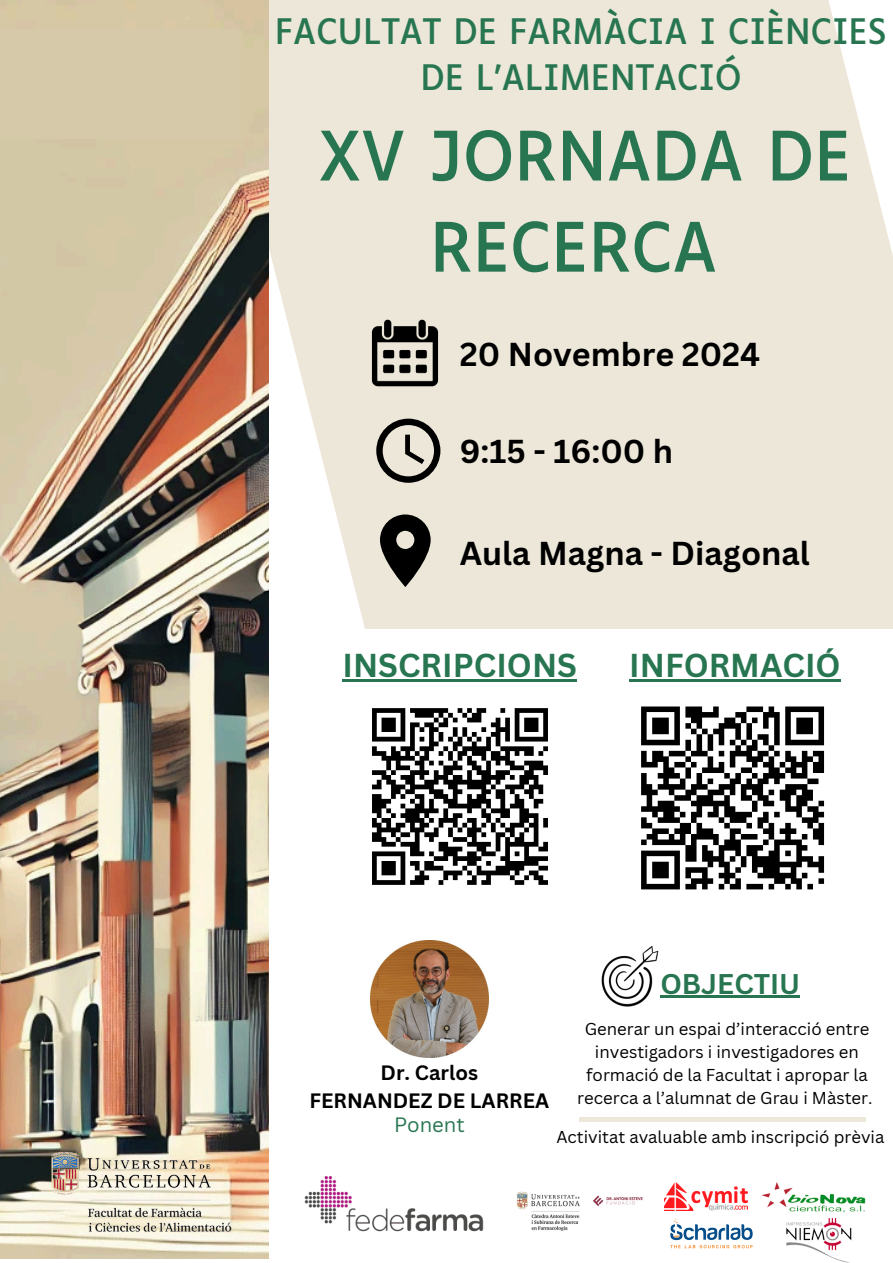
<style>
.page{position:relative;width:893px;height:1263px;background:#fff}
.page>*{position:absolute;margin:0;border:0;box-sizing:border-box;transform-origin:0 0}
.t1{font:65.25px/91.1px "Luciole";color:#287651;text-align:center}
.t2{font:33.6px/46.7px "Luciole";color:#287651;text-align:center}
.t3{font:700 32.25px "Canva Sans";color:#000}
.t4{font:700 32.25px "Canva Sans";color:#287651}
.t5{font:700 27.75px "Canva Sans";color:#287651}
.t6{font:700 20.25px/28.1px "Canva Sans";color:#000;text-align:center}
.t7{font:20.25px "Canva Sans";color:#287651}
.t8{font:16.73px/23.1px "Canva Sans";color:#000;text-align:center}
</style>
<div class="page">
<div style="left:269px;top:0;width:624px;height:629px;background:#ece7d9"></div>
<img style="left:0;top:0;width:269px;height:1258px">
<div style="left:0;top:29px;width:240px;height:110px;background:#d5c9aa"></div>
<img style="left:365px;top:313px;width:81px;height:81px">
<svg style="left:376px;top:419px;width:64px;height:64px;background:#9f9c92"></svg>
<svg style="left:380px;top:514px;width:51px;height:73px;background:#5e5c56"></svg>
<img style="left:370px;top:940px;width:118px;height:118px">
<img style="left:670px;top:1191px;width:83px;height:58px">
<img style="left:664px;top:1183px;width:83px;height:28px">
<img style="left:761px;top:1182px;width:105px;height:31px">
<img style="left:786px;top:1218px;width:66px;height:45px">
<img style="left:304px;top:1176px;width:180px;height:56px">
<svg style="left:641px;top:706px;width:184px;height:184px"></svg>
<img style="left:601px;top:946px;width:58px;height:61px">
<hr style="left:579px;top:1117px;width:287px;height:4px;background:#ece7d9">
<img style="left:516px;top:1191px;width:127px;height:40px">
<img style="left:372px;top:708px;width:176px;height:177px">
<img style="left:32px;top:1140px;width:218px;height:103px">
<hr style="left:342px;top:679px;width:235px;height:3px;background:#287651">
<hr style="left:660px;top:995px;width:140px;height:3px;background:#287651">
<hr style="left:629px;top:679px;width:211px;height:3px;background:#287651">
<p class="t2" style="left:275px;top:11px;width:614px">FACULTAT DE FARMÀCIA I CIÈNCIES<br>DE L’ALIMENTACIÓ</p>
<p class="t1" style="left:319px;top:116px;width:534px">XV JORNADA DE<br>RECERCA</p>
<p class="t3" style="left:460px;top:331px;width:302px">20 Novembre 2024</p>
<p class="t3" style="left:460px;top:428px;width:215px">9:15 - 16:00 h</p>
<h5 class="t3" style="left:460px;top:530px;width:351px">Aula Magna - Diagonal</h5>
<p class="t4" style="left:342px;top:643px;width:236px">INSCRIPCIONS</p>
<p class="t4" style="left:629px;top:643px;width:213px">INFORMACIÓ</p>
<p class="t5" style="left:660px;top:964px;width:141px">OBJECTIU</p>
<p class="t8" style="left:577px;top:1017px;width:297px">Generar un espai d’interacció entre investigadors i investigadores en formació de la Facultat i apropar la recerca a l’alumnat de Grau i Màster.</p>
<p class="t6" style="left:309px;top:1058px;width:241px">Dr. Carlos<br>FERNANDEZ DE LARREA</p>
<h6 class="t7" style="left:394px;top:1110px;width:72px">Ponent</h6>
<p class="t8" style="left:556px;top:1125px;width:329px">Activitat avaluable amb inscripció prèvia</p>
</div>
